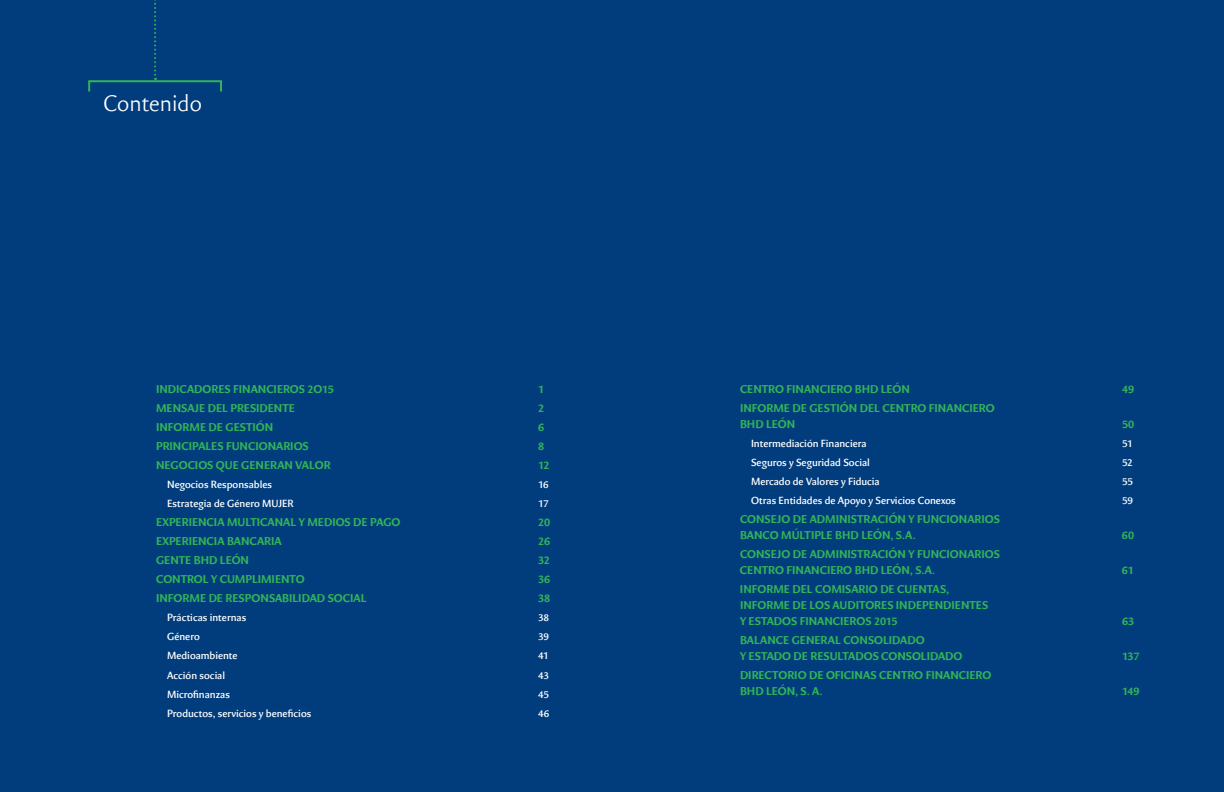
<style>
.page{position:relative;width:1224px;height:792px;background:#013d7d}
.page>*{position:absolute;margin:0;border:0;box-sizing:border-box;transform-origin:0 0}
.t1{font:300 24px "Eva Pro";color:#fff}
.t2{font:700 12px/16px "Eva Pro";color:#32b457}
.t3{font:600 11px "Eva Pro";color:#fff}
</style>
<div class="page">
<svg style="left:154px;top:0;width:2px;height:80px"></svg>
<div style="left:88px;top:80px;width:134px;height:13px;border:2px solid #32b457"></div>
<h1 class="t1" style="left:103px;top:88px;width:100px">Contenido</h1>
<p class="t2" style="left:156px;top:381px;width:179px">INDICADORES FINANCIEROS 2O15</p>
<p class="t2" style="left:538px;top:381px;width:8px">1</p>
<p class="t2" style="left:156px;top:400px;width:140px">MENSAJE DEL PRESIDENTE</p>
<p class="t2" style="left:538px;top:400px;width:8px">2</p>
<p class="t2" style="left:156px;top:419px;width:119px">INFORME DE GESTIÓN</p>
<p class="t2" style="left:538px;top:419px;width:8px">6</p>
<p class="t2" style="left:156px;top:438px;width:154px">PRINCIPALES FUNCIONARIOS</p>
<p class="t2" style="left:538px;top:438px;width:8px">8</p>
<p class="t2" style="left:156px;top:457px;width:176px">NEGOCIOS QUE G ENERAN VALOR</p>
<p class="t2" style="left:538px;top:457px;width:13px">12</p>
<p class="t3" style="left:167px;top:477px;width:106px">Negocios Responsables</p>
<p class="t3" style="left:538px;top:477px;width:12px">16</p>
<p class="t3" style="left:167px;top:496px;width:128px">Estrategia de Género MUJER</p>
<p class="t3" style="left:538px;top:496px;width:12px">17</p>
<p class="t2" style="left:156px;top:514px;width:246px">EXPERIENCIA MULTICANAL Y MEDIOS DE PAGO</p>
<p class="t2" style="left:538px;top:514px;width:14px">20</p>
<p class="t2" style="left:156px;top:533px;width:127px">EXPERIENCIA BANCARIA</p>
<p class="t2" style="left:538px;top:533px;width:14px">26</p>
<p class="t2" style="left:156px;top:552px;width:94px">GENTE BHD LEÓN</p>
<p class="t2" style="left:538px;top:552px;width:13px">32</p>
<p class="t2" style="left:156px;top:571px;width:150px">CONTROL Y CUMP LIMI ENTO</p>
<p class="t2" style="left:538px;top:571px;width:14px">36</p>
<p class="t2" style="left:156px;top:590px;width:212px">INFORME DE RESPONSABILIDAD SOCIAL</p>
<p class="t2" style="left:538px;top:590px;width:14px">38</p>
<p class="t3" style="left:167px;top:611px;width:81px">Prácticas internas</p>
<p class="t3" style="left:538px;top:611px;width:13px">38</p>
<p class="t3" style="left:167px;top:630px;width:34px">Género</p>
<p class="t3" style="left:538px;top:630px;width:13px">39</p>
<p class="t3" style="left:167px;top:649px;width:72px">Medioambiente</p>
<p class="t3" style="left:538px;top:649px;width:12px">41</p>
<p class="t3" style="left:167px;top:668px;width:60px">Acción social</p>
<p class="t3" style="left:538px;top:668px;width:12px">43</p>
<p class="t3" style="left:167px;top:687px;width:64px">Microfinanzas</p>
<p class="t3" style="left:538px;top:687px;width:13px">45</p>
<p class="t3" style="left:167px;top:706px;width:146px">Productos, servicios y beneficios</p>
<p class="t3" style="left:538px;top:706px;width:13px">46</p>
<p class="t2" style="left:740px;top:381px;width:124px">CENTRO FI NANCIERO BHD</p>
<p class="t2" style="left:881px;top:381px;width:31px">LEÓN</p>
<p class="t2" style="left:1122px;top:381px;width:14px">49</p>
<p class="t2" style="left:740px;top:400px;width:256px">INFORME DE GESTIÓN DEL CENTRO FI NANCIERO<br>BHD LEÓN</p>
<p class="t2" style="left:1122px;top:416px;width:14px">50</p>
<p class="t3" style="left:751px;top:436px;width:117px">Intermediación Financiera</p>
<p class="t3" style="left:1122px;top:436px;width:12px">51</p>
<p class="t3" style="left:751px;top:455px;width:120px">Seguros y Seguridad Social</p>
<p class="t3" style="left:1122px;top:455px;width:12px">52</p>
<p class="t3" style="left:751px;top:474px;width:130px">Mercado de Valores y Fiducia</p>
<p class="t3" style="left:1122px;top:474px;width:13px">55</p>
<p class="t3" style="left:751px;top:493px;width:206px">Otras Entidades de Apoyo y Servicios Conexos</p>
<p class="t3" style="left:1122px;top:493px;width:13px">59</p>
<p class="t2" style="left:740px;top:511px;width:261px">CONSEJO DE ADMI NISTRACIÓN Y FUNCIONARIOS<br>BANCO MÚLTIP LE BHD LEÓN, S.A.</p>
<p class="t2" style="left:1122px;top:527px;width:14px">60</p>
<p class="t2" style="left:740px;top:546px;width:261px">CONSEJO DE ADMI NISTRACIÓN Y FUNCIONARIOS<br>CENTRO FI NANCIERO BHD LEÓN, S.A.</p>
<p class="t2" style="left:740px;top:581px;width:250px">INFORME DEL COMI SARIO DE CUENTAS,<br>INFORME DE LOS AUDITORES INDEPENDIENTES<br>Y ESTADOS FI NANCIEROS 2015</p>
<p class="t2" style="left:740px;top:632px;width:224px">BALANCE GENERAL CONSOLIDADO<br>Y ESTADO DE RESULTADOS CONSOLIDADO</p>
<p class="t2" style="left:1122px;top:562px;width:13px">61</p>
<p class="t2" style="left:1122px;top:613px;width:14px">63</p>
<p class="t2" style="left:1122px;top:648px;width:19px">137</p>
<p class="t2" style="left:740px;top:667px;width:253px">DI RECTORIO DE OFICINAS CENTRO FI NANCIERO<br>BHD</p>
<p class="t2" style="left:766px;top:683px;width:58px">LEÓN, S. A.</p>
<p class="t2" style="left:1122px;top:683px;width:19px">149</p>
</div>
